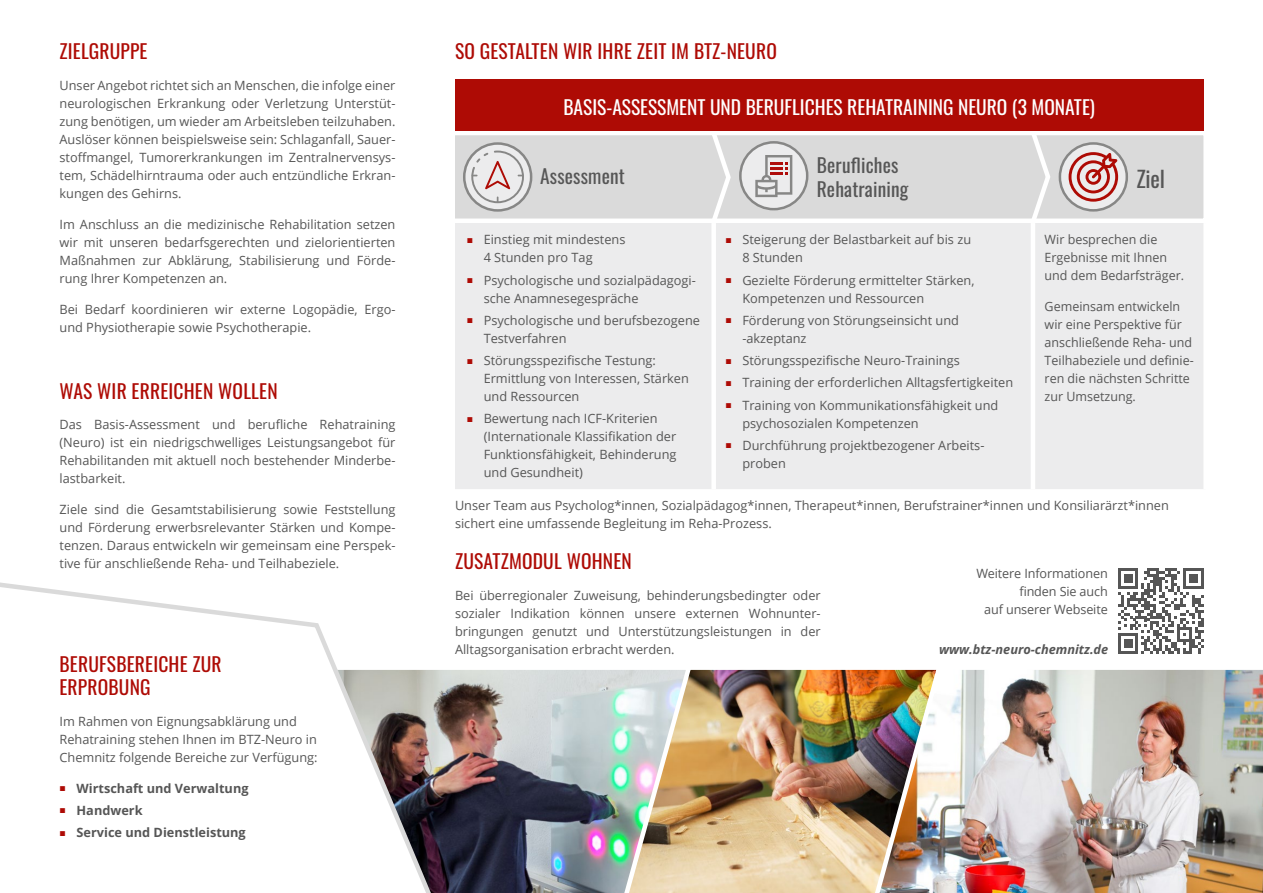
<style>
.page{position:relative;width:1263px;height:893px;background:#fff}
.page>*{position:absolute;margin:0;border:0;box-sizing:border-box;transform-origin:0 0}
.t1{font:22.5px "Oswald";color:#565656}
.t2{font:19.5px/23.4px "Oswald";letter-spacing:.01em;color:#ae0b05}
.t3{font:19.5px "Oswald";color:#fff}
.t4{font:19.5px/23.4px "Oswald";letter-spacing:.01em;color:#565656}
.t5{font:12.75px/18px "Open Sans";color:#565656}
.t6{font:700 12.75px "Open Sans";color:#565656}
.t7{font:italic 700 12.75px "Open Sans";color:#565656}
.s1{font-family:"Arial";font-weight:400;font-size:10.5px;color:#ae0b05}
.s2{font-family:"Arial";font-size:10.5px;color:#ae0b05}
</style>
<div class="page">
<img style="left:695px;top:669px;width:170px;height:224px">
<img style="left:446px;top:669px;width:249px;height:224px">
<img style="left:865px;top:669px;width:398px;height:224px">
<svg style="left:0;top:582px;width:446px;height:311px"></svg>
<svg style="left:455px;top:128px;width:749px;height:91px;background:#dbdbdb"></svg>
<div style="left:455px;top:223px;width:748px;height:266px;background:#ececed"></div>
<div style="left:711px;top:223px;width:5px;height:266px;background:#fff"></div>
<hr style="left:1031px;top:223px;width:4px;height:266px;background:#fff">
<div style="left:455px;top:80px;width:748px;height:51px;background:#ae0b05"></div>
<svg style="left:708px;top:131px;width:25px;height:97px"></svg>
<svg style="left:1027px;top:131px;width:26px;height:97px"></svg>
<svg style="left:464px;top:144px;width:67px;height:66px"></svg>
<div style="left:463px;top:142px;width:69px;height:70px;border:3px solid #878786;border-radius:50%"></div>
<svg style="left:471px;top:151px;width:53px;height:52px;background:#dad0d1"></svg>
<svg style="left:1118px;top:568px;width:85px;height:85px"></svg>
<svg style="left:739px;top:141px;width:69px;height:69px;background:#d4d4d5"></svg>
<svg style="left:755px;top:155px;width:37px;height:42px;background:#c7b8b9"></svg>
<svg style="left:1060px;top:143px;width:67px;height:67px"></svg>
<div style="left:1059px;top:142px;width:69px;height:70px;border:3px solid #878786;border-radius:50%"></div>
<svg style="left:1068px;top:152px;width:50px;height:50px;background:#d39796"></svg>
<h2 class="t2" style="left:60px;top:38px;width:90px">ZIELGRUPPE</h2>
<p class="t5" style="left:60px;top:76px;width:337px;text-align:justify">Unser Angebot richtet sich an Menschen, die infolge einer neurologischen Erkrankung oder Verletzung Unterstüt&shy;zung benötigen, um wieder am Arbeitsleben teilzuhaben.<br>Auslöser können beispielsweise sein: Schlaganfall, Sauer&shy;stoffmangel, Tumorerkrankungen im Zentralnervensys&shy;tem, Schädelhirntrauma oder auch entzündliche Erkran&shy;kungen des Gehirns.</p>
<p class="t5" style="left:60px;top:215px;width:337px;text-align:justify">Im Anschluss an die medizinische Rehabilitation setzen wir mit unseren bedarfsgerechten und zielorientierten Maßnahmen zur Abklärung, Stabilisierung und Förde&shy;rung Ihrer Kompetenzen an.</p>
<p class="t5" style="left:60px;top:300px;width:337px">Bei Bedarf koordinieren wir externe Logopädie, Ergo&shy;und Physiotherapie sowie Psychotherapie.</p>
<h2 class="t2" style="left:60px;top:377px;width:220px">WAS WIR ERREICHEN WOLLEN</h2>
<p class="t5" style="left:60px;top:415px;width:337px;text-align:justify">Das Basis-Assessment und berufliche Rehatraining (Neuro) ist ein niedrigschwelliges Leistungsangebot für Rehabilitanden mit aktuell noch bestehender Minderbe&shy;lastbarkeit.</p>
<p class="t5" style="left:60px;top:500px;width:337px;text-align:justify">Ziele sind die Gesamtstabilisierung sowie Feststellung und Förderung erwerbsrelevanter Stärken und Kompe&shy;tenzen. Daraus entwickeln wir gemeinsam eine Perspek&shy;tive für anschließende Reha- und Teilhabeziele.</p>
<h2 class="t2" style="left:60px;top:650px;width:164px">BERUFSBEREICHE ZUR<br>ERPROBUNG</h2>
<p class="t5" style="left:60px;top:712px;width:260px">Im Rahmen von Eignungsabklärung und<br>Rehatraining stehen Ihnen im BTZ-Neuro in<br>Chemnitz folgende Bereiche zur Verfügung:</p>
<p class="t6" style="left:60px;top:779px;width:191px"><span class="s1">■</span> Wirtschaft und Verwaltung</p>
<p class="t6" style="left:60px;top:801px;width:85px"><span class="s1">■</span> Handwerk</p>
<p class="t6" style="left:60px;top:823px;width:188px"><span class="s1">■</span> Service und Dienstleistung</p>
<h2 class="t2" style="left:455px;top:38px;width:323px">SO GESTALTEN WIR IHRE ZEIT IM BTZ-NEURO</h2>
<h2 class="t3" style="left:563px;top:89px;width:533px">BASIS-ASSESSMENT UND BERUFLICHES REHATRAINING NEURO (3 MONATE)</h2>
<h2 class="t4" style="left:540px;top:163px;width:86px">Assessment</h2>
<h2 class="t4" style="left:817px;top:152px;width:93px">Berufliches<br>Rehatraining</h2>
<h1 class="t1" style="left:1136px;top:159px;width:30px">Ziel</h1>
<p class="t5" style="left:484px;top:230px;width:143px;text-indent:-17px"><span class="s2">■</span> Einstieg mit mindestens<br>4 Stunden pro Tag</p>
<p class="t5" style="left:484px;top:271px;width:214px;text-indent:-17px"><span class="s2">■</span> Psychologische und sozialpädagogi&shy;sche Anamnesegespräche</p>
<p class="t5" style="left:484px;top:311px;width:218px;text-indent:-17px"><span class="s2">■</span> Psychologische und berufsbezogene<br>Testverfahren</p>
<p class="t5" style="left:484px;top:351px;width:207px;text-indent:-17px"><span class="s2">■</span> Störungsspezifische Testung:<br>Ermittlung von Interessen, Stärken und Ressourcen</p>
<p class="t5" style="left:484px;top:409px;width:194px;text-indent:-17px"><span class="s2">■</span> Bewertung nach ICF-Kriterien (Internationale Klassifikation der<br>Funktionsfähigkeit, Behinderung und Gesundheit)</p>
<p class="t5" style="left:742px;top:230px;width:230px;text-indent:-17px"><span class="s2">■</span> Steigerung der Belastbarkeit auf bis zu<br>8 Stunden</p>
<p class="t5" style="left:742px;top:271px;width:234px;text-indent:-17px"><span class="s2">■</span> Gezielte Förderung ermittelter Stärken,<br>Kompetenzen und Ressourcen</p>
<p class="t5" style="left:742px;top:311px;width:218px;text-indent:-17px"><span class="s2">■</span> Förderung von Störungseinsicht und -akzeptanz</p>
<p class="t5" style="left:725px;top:351px;width:236px"><span class="s2">■</span> Störungsspezifische Neuro-Trainings</p>
<p class="t5" style="left:725px;top:373px;width:289px"><span class="s2">■</span> Training der erforderlichen Alltagsfertigkeiten</p>
<p class="t5" style="left:742px;top:396px;width:258px;text-indent:-17px"><span class="s2">■</span> Training von Kommunikationsfähigkeit und psychosozialen Kompetenzen</p>
<p class="t5" style="left:742px;top:436px;width:243px;text-indent:-17px"><span class="s2">■</span> Durchführung projektbezogener Arbeits&shy;proben</p>
<p class="t5" style="left:1044px;top:230px;width:141px">Wir besprechen die<br>Ergebnisse mit Ihnen und dem Bedarfsträger.</p>
<p class="t5" style="left:1044px;top:297px;width:151px">Gemeinsam entwickeln wir eine Perspektive für anschließende Reha- und<br>Teilhabeziele und definie&shy;ren die nächsten Schritte zur Umsetzung.</p>
<p class="t5" style="left:455px;top:496px;width:715px">Unser Team aus Psycholog*innen, Sozialpädagog*innen, Therapeut*innen, Berufstrainer*innen und Konsiliarärzt*innen sichert eine umfassende Begleitung im Reha-Prozess.</p>
<h2 class="t2" style="left:455px;top:547px;width:178px">ZUSATZMODUL WOHNEN</h2>
<p class="t5" style="left:455px;top:586px;width:367px;text-align:justify">Bei überregionaler Zuweisung, behinderungsbedingter oder sozialer Indikation können unsere externen Wohnunter&shy;bringungen genutzt und Unterstützungsleistungen in der Alltagsorganisation erbracht werden.</p>
<p class="t5" style="left:976px;top:564px;width:133px;text-align:right">Weitere Informationen finden Sie auch<br>auf unserer Webseite</p>
<p class="t7" style="left:939px;top:640px;width:171px">www.btz-neuro-chemnitz.de</p>
</div>
